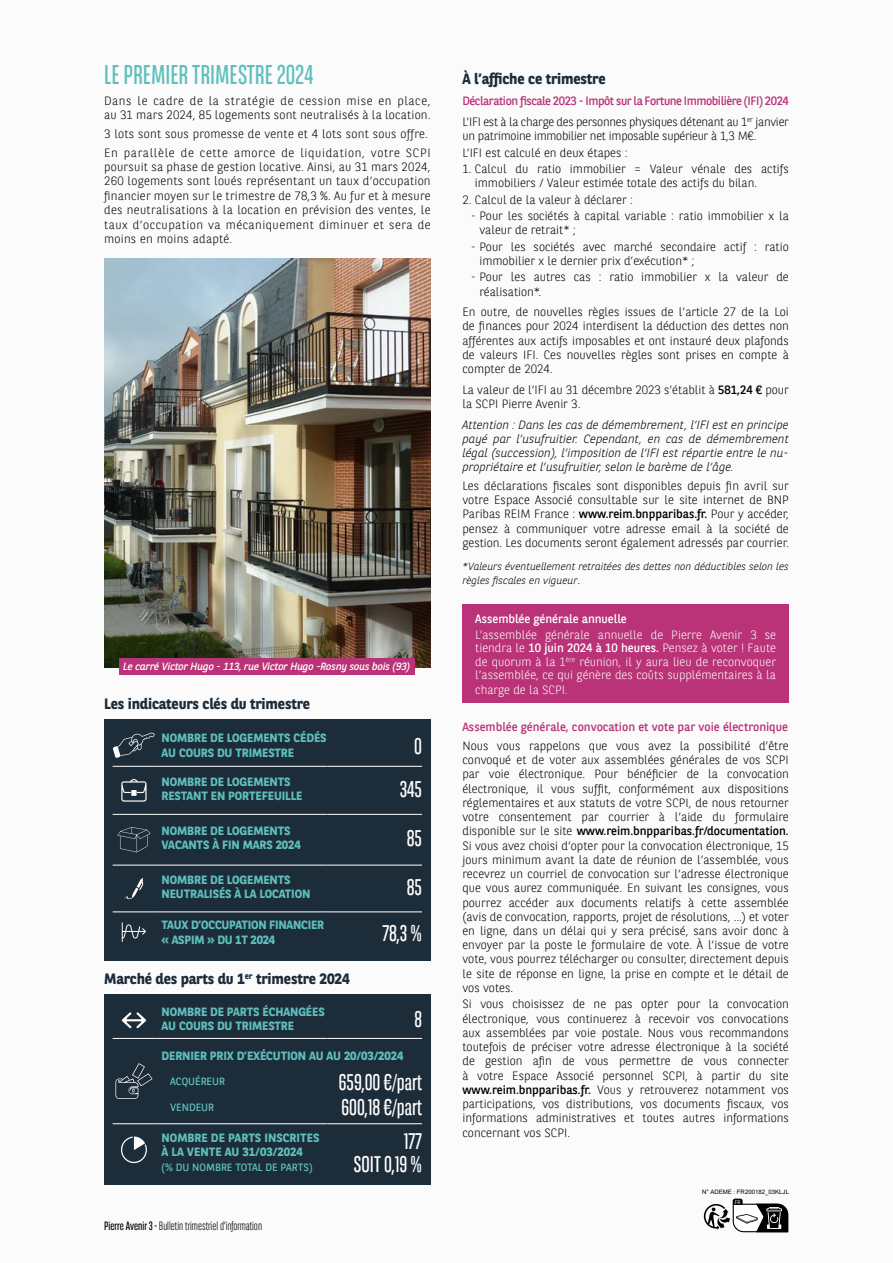
<style>
.page{position:relative;width:893px;height:1263px;background:#fbfbfb}
.page>*{position:absolute;margin:0;border:0;box-sizing:border-box;transform-origin:0 0}
.t1{font:27px "BNPP Sans Condensed";color:#5ebfbc}
.t2{font:22.5px/22.5px "BNPP Sans Condensed";color:#fff;text-align:right}
.t3{font:700 15px "BNPP Sans";letter-spacing:-.01em;color:#1d2c39}
.t4{font:300 12px/14.2px "BNPP Sans";color:#000;text-align:justify}
.t5{font:700 12px/14.4px "BNPP Sans";letter-spacing:-.01em;color:#5ebfbc}
.t6{font:italic 300 12px/14.2px "BNPP Sans";color:#000;text-align:justify}
.t7{font:300 12px/13.5px "BNPP Sans";color:#fff;text-align:justify}
.t8{font:12px/20.7px "BNPP Sans";letter-spacing:-.025em;color:#ba3277}
.t9{font:300 12px/14.4px "BNPP Sans";letter-spacing:.02em;color:#000}
.t10{font:300 12px/18.6px "BNPP Sans";letter-spacing:.04em;color:#000}
.t11{font:300 12px/16.4px "BNPP Sans";letter-spacing:-.02em;color:#000}
.t12{font:12px "BNPP Sans";color:#ba3277}
.t13{font:300 12px "BNPP Sans Condensed";color:#000}
.t14{font:12px "BNPP Sans";color:#fff}
.t15{font:italic 300 10.5px/14.2px "BNPP Sans";color:#000}
.t16{font:italic 10.5px "BNPP Sans";letter-spacing:-.02em;color:#fff}
.t17{font:10.5px "BNPP Sans";color:#5ebfbc}
.t18{font:6px "Arial";color:#000}
.t19{font:700 5.4px "Flama Condensed";color:#fff}
.s1{font-weight:400}
.s2{font-weight:300;color:#000}
.s3{font-style:normal;font-size:12px}
</style>
<div class="page">
<img style="left:104px;top:259px;width:327px;height:409px">
<div style="left:119px;top:658px;width:296px;height:17px;background:#ba3277"></div>
<div style="left:462px;top:604px;width:327px;height:99px;background:#ba3277"></div>
<div style="left:104px;top:994px;width:327px;height:190px;background:#1d2c39"></div>
<hr style="left:113px;top:1038px;width:42px;height:1px;background:#fff">
<hr style="left:155px;top:1038px;width:172px;height:1px;background:#fff">
<hr style="left:327px;top:1038px;width:95px;height:1px;background:#fff">
<hr style="left:113px;top:1123px;width:42px;height:1px;background:#fff">
<hr style="left:155px;top:1123px;width:172px;height:1px;background:#fff">
<hr style="left:327px;top:1123px;width:95px;height:1px;background:#fff">
<svg style="left:122px;top:1012px;width:24px;height:16px"></svg>
<svg style="left:115px;top:1063px;width:37px;height:36px"></svg>
<svg style="left:121px;top:1136px;width:26px;height:27px"></svg>
<div style="left:104px;top:720px;width:327px;height:241px;background:#1d2c39"></div>
<hr style="left:113px;top:766px;width:42px;height:1px;background:#fff">
<hr style="left:113px;top:814px;width:42px;height:1px;background:#fff">
<hr style="left:113px;top:865px;width:42px;height:1px;background:#fff">
<hr style="left:155px;top:865px;width:172px;height:1px;background:#fff">
<hr style="left:327px;top:865px;width:95px;height:1px;background:#fff">
<hr style="left:113px;top:911px;width:42px;height:1px;background:#fff">
<hr style="left:155px;top:766px;width:172px;height:1px;background:#fff">
<hr style="left:327px;top:766px;width:95px;height:1px;background:#fff">
<hr style="left:155px;top:814px;width:172px;height:1px;background:#fff">
<hr style="left:327px;top:814px;width:95px;height:1px;background:#fff">
<hr style="left:155px;top:911px;width:172px;height:1px;background:#fff">
<hr style="left:327px;top:911px;width:95px;height:1px;background:#fff">
<svg style="left:113px;top:732px;width:42px;height:26px"></svg>
<svg style="left:121px;top:779px;width:26px;height:23px"></svg>
<svg style="left:117px;top:827px;width:33px;height:25px"></svg>
<svg style="left:125px;top:878px;width:18px;height:21px"></svg>
<svg style="left:122px;top:922px;width:24px;height:20px"></svg>
<svg style="left:704px;top:1198px;width:84px;height:34px"></svg>
<h1 class="t1" style="left:104px;top:58px;width:211px">LE PREMIER TRIMESTRE 2024</h1>
<p class="t9" style="left:104px;top:93px;width:328px">Dans le cadre de la stratégie de cession mise en place, au 31 mars 2024, 85 logements sont neutralisés à la location.</p>
<p class="t10" style="left:104px;top:124px;width:328px">3 lots sont sous promesse de vente et 4 lots sont sous offre.<br>En parallèle de cette amorce de liquidation, votre SCPI</p>
<p class="t4" style="left:104px;top:159px;width:328px">poursuit sa phase de gestion locative. Ainsi, au 31 mars 2024, 260 logements sont loués représentant un taux d’occupation financier moyen sur le trimestre de 78,3 %. Au fur et à mesure des neutralisations à la location en prévision des ventes, le taux d’occupation va mécaniquement diminuer et sera de moins en moins adapté.</p>
<p class="t16" style="left:123px;top:660px;width:288px">Le carré Victor Hugo - 113, rue Victor Hugo -Rosny sous bois (93)</p>
<p class="t3" style="left:104px;top:693px;width:207px">Les indicateurs clés du trimestre</p>
<p class="t5" style="left:162px;top:731px;width:167px">NOMBRE DE LOGEMENTS CÉDÉS<br>AU COURS DU TRIMESTRE</p>
<h2 class="t2" style="left:414px;top:734px;width:9px">0</h2>
<p class="t5" style="left:162px;top:774px;width:142px">NOMBRE DE LOGEMENTS<br>RESTANT EN PORTEFEUILLE</p>
<h2 class="t2" style="left:400px;top:777px;width:24px">345</h2>
<p class="t5" style="left:162px;top:823px;width:141px">NOMBRE DE LOGEMENTS<br>VACANTS À FIN MARS 2024</p>
<h2 class="t2" style="left:407px;top:827px;width:17px">85</h2>
<p class="t5" style="left:162px;top:872px;width:150px">NOMBRE DE LOGEMENTS<br>NEUTRALISÉS À LA LOCATION</p>
<h2 class="t2" style="left:407px;top:875px;width:17px">85</h2>
<p class="t5" style="left:162px;top:917px;width:164px">TAUX D’OCCUPATION FINANCIER « ASPIM » DU 1T 2024</p>
<h2 class="t2" style="left:382px;top:921px;width:41px">78,3 %</h2>
<p class="t3" style="left:104px;top:968px;width:247px">Marché des parts du 1<sup>er</sup> trimestre 2024</p>
<p class="t5" style="left:162px;top:1004px;width:165px">NOMBRE DE PARTS ÉCHANGÉES<br>AU COURS DU TRIMESTRE</p>
<h2 class="t2" style="left:414px;top:1007px;width:9px">8</h2>
<p class="t5" style="left:162px;top:1048px;width:243px">DERNIER PRIX D’EXÉCUTION AU AU 20/03/2024</p>
<p class="t17" style="left:170px;top:1074px;width:56px">ACQUÉREUR</p>
<h2 class="t2" style="left:339px;top:1070px;width:85px">659,00 €/part</h2>
<p class="t17" style="left:170px;top:1100px;width:46px">VENDEUR</p>
<h2 class="t2" style="left:341px;top:1096px;width:82px">600,18 €/part</h2>
<p class="t5" style="left:162px;top:1130px;width:159px">NOMBRE DE PARTS INSCRITES<br>À LA VENTE AU 31/03/2024</p>
<p class="t17" style="left:162px;top:1160px;width:153px">(% DU NOMBRE TOTAL DE PARTS)</p>
<h2 class="t2" style="left:353px;top:1130px;width:70px">177<br>SOIT 0,19 %</h2>
<p class="t13" style="left:104px;top:1218px;width:159px"><span class="s1">Pierre Avenir 3 -</span> Bulletin trimestriel d’information</p>
<p class="t3" style="left:462px;top:69px;width:145px">À l’affiche ce trimestre</p>
<p class="t8" style="left:462px;top:90px;width:328px">Déclaration fiscale 2023 - Impôt sur la Fortune Immobilière (IFI) 2024<br><span class="s2">L’IFI est à la charge des personnes physiques détenant au 1</span><sup>er</sup> <span class="s2">janvier</span></p>
<p class="t11" style="left:462px;top:127px;width:295px">un patrimoine immobilier net imposable supérieur à 1,3 M€.<br>L’IFI est calculé en deux étapes :</p>
<p class="t4" style="left:475px;top:161px;width:315px;text-indent:-12px">1. Calcul du ratio immobilier = Valeur vénale des actifs immobiliers / Valeur estimée totale des actifs du bilan.</p>
<p class="t4" style="left:462px;top:192px;width:172px">2. Calcul de la valeur à déclarer :</p>
<p class="t4" style="left:479px;top:208px;width:311px;text-indent:-8px">- Pour les sociétés à capital variable : ratio immobilier x la valeur de retrait* ;</p>
<p class="t4" style="left:479px;top:239px;width:311px;text-indent:-8px">- Pour les sociétés avec marché secondaire actif : ratio immobilier x le dernier prix d’exécution* ;</p>
<p class="t4" style="left:479px;top:269px;width:311px;text-indent:-8px">- Pour les autres cas : ratio immobilier x la valeur de réalisation*.</p>
<p class="t4" style="left:462px;top:304px;width:328px">En outre, de nouvelles règles issues de l’article 27 de la Loi de finances pour 2024 interdisent la déduction des dettes non afférentes aux actifs imposables et ont instauré deux plafonds de valeurs IFI. Ces nouvelles règles sont prises en compte à compter de 2024.</p>
<p class="t4" style="left:462px;top:382px;width:328px">La valeur de l’IFI au 31 décembre 2023 s’établit à <span class="s1">581,24 €</span> pour la SCPI Pierre Avenir 3.</p>
<p class="t6" style="left:462px;top:417px;width:328px">Attention : Dans les cas de démembrement, l’IFI est en principe payé par l’usufruitier. Cependant, en cas de démembrement légal (succession), l’imposition de l’IFI est répartie entre le nu&shy;propriétaire et l’usufruitier, selon le barème de l’âge.</p>
<p class="t4" style="left:462px;top:478px;width:328px">Les déclarations fiscales sont disponibles depuis fin avril sur votre Espace Associé consultable sur le site internet de BNP Paribas REIM France : <span class="s1">www.reim.bnpparibas.fr.</span> Pour y accéder, pensez à communiquer votre adresse email à la société de gestion. Les documents seront également adressés par courrier.</p>
<p class="t15" style="left:462px;top:558px;width:328px">*Valeurs éventuellement retraitées des dettes non déductibles selon les règles fiscales en vigueur<span class="s3">.</span></p>
<p class="t14" style="left:475px;top:611px;width:153px">Assemblée générale annuelle</p>
<p class="t7" style="left:475px;top:627px;width:302px">L’assemblée générale annuelle de Pierre Avenir 3 se tiendra le <span class="s1">10 juin 2024 à 10 heures.</span> Pensez à voter ! Faute de quorum à la 1<sup>ère</sup> réunion, il y aura lieu de reconvoquer l’assemblée, ce qui génère des coûts supplémentaires à la</p>
<p class="t7" style="left:475px;top:683px;width:94px">charge de la SCPI.</p>
<p class="t12" style="left:462px;top:719px;width:327px">Assemblée générale, convocation et vote par voie électronique</p>
<p class="t4" style="left:462px;top:738px;width:328px">Nous vous rappelons que vous avez la possibilité d’être convoqué et de voter aux assemblées générales de vos SCPI par voie électronique. Pour bénéficier de la convocation électronique, il vous suffit, conformément aux dispositions réglementaires et aux statuts de votre SCPI, de nous retourner votre consentement par courrier à l’aide du formulaire disponible sur le site <span class="s1">www.reim.bnpparibas.fr/documentation.<br></span>Si vous avez choisi d’opter pour la convocation électronique, 15 jours minimum avant la date de réunion de l’assemblée, vous recevrez un courriel de convocation sur l’adresse électronique que vous aurez communiquée. En suivant les consignes, vous pourrez accéder aux documents relatifs à cette assemblée (avis de convocation, rapports, projet de résolutions, …) et voter en ligne, dans un délai qui y sera précisé, sans avoir donc à envoyer par la poste le formulaire de vote. À l’issue de votre vote, vous pourrez télécharger ou consulter, directement depuis le site de réponse en ligne, la prise en compte et le détail de vos votes.</p>
<p class="t4" style="left:462px;top:996px;width:328px">Si vous choisissez de ne pas opter pour la convocation électronique, vous continuerez à recevoir vos convocations aux assemblées par voie postale. Nous vous recommandons toutefois de préciser votre adresse électronique à la société de gestion afin de vous permettre de vous connecter à votre Espace Associé personnel SCPI, à partir du site <span class="s1">www.reim.bnpparibas.fr.</span> Vous y retrouverez notamment vos participations, vos distributions, vos documents fiscaux, vos informations administratives et toutes autres informations concernant vos SCPI.</p>
<p class="t18" style="left:702px;top:1187px;width:88px">N° ADEME : FR200182_03KLJL</p>
<p class="t19" style="left:735px;top:1198px;width:7px">FR</p>
</div>
